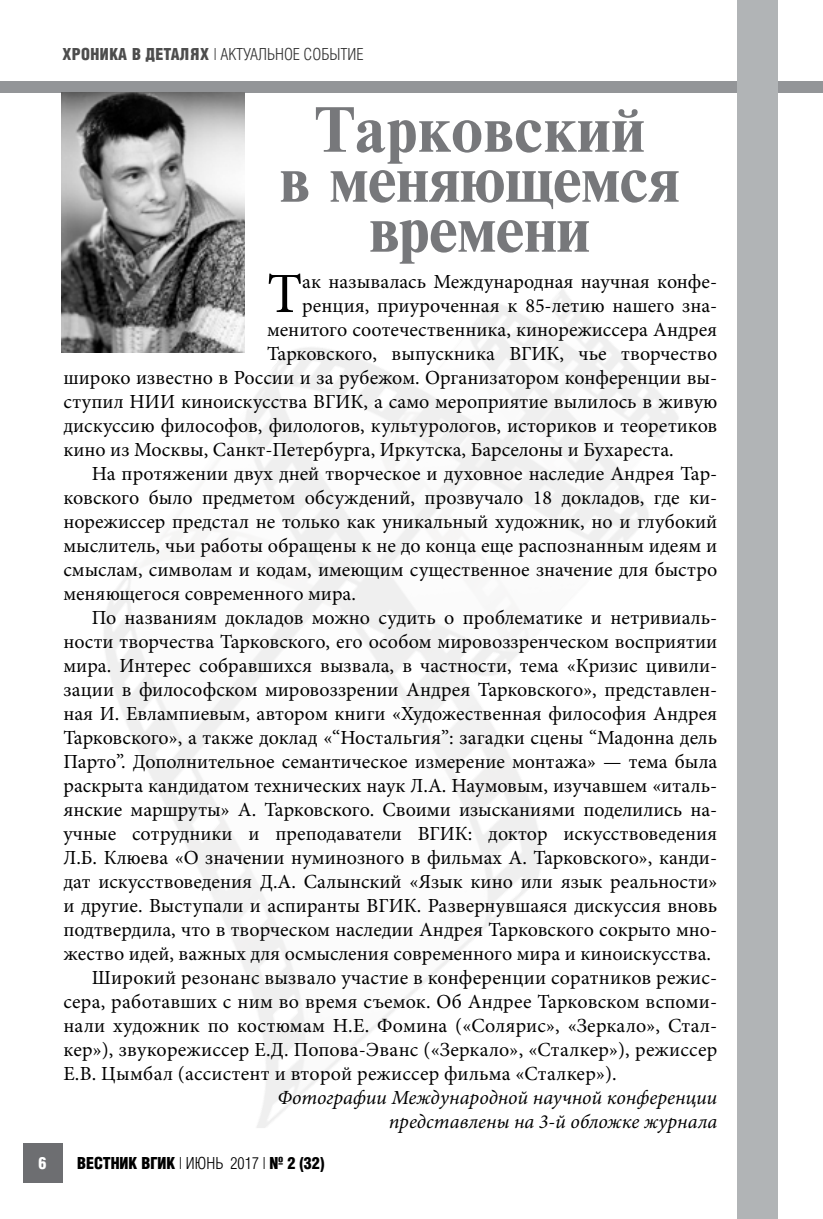
<style>
.page{position:relative;width:823px;height:1219px;background:#fff}
.page>*{position:absolute;margin:0;border:0;box-sizing:border-box;transform-origin:0 0}
.t1{font:60px/50px "Newton C Bold";letter-spacing:-.01em;color:#77787b;text-align:center}
.t2{font:57px "Minion Pro";color:#000}
.t3{font:20px "Minion Pro";color:#000}
.t4{font:italic 20px/24px "Minion Pro";color:#000;text-align:right}
.t5{font:16px "AG Letterica Cond L";color:#333}
.t6{font:700 16px "AG Letterica Cond L";color:#000}
.t7{font:700 16px "AG Letterica Cond L";color:#fff}
.s1{font-weight:700;color:#4d4d4d}
.s2{font-weight:400}
</style>
<div class="page">
<div style="left:23px;top:1143px;width:39px;height:40px;background:#6d6e71"></div>
<hr style="left:822px;top:0;width:1px;height:1219px;background:#b1b4b6">
<hr style="left:822px;top:142px;width:1px;height:1077px;background:#939598">
<img style="left:61px;top:196px;width:617px;height:932px">
<div style="left:0;top:81px;width:822px;height:12px;background:#939598"></div>
<div style="left:736px;top:0;width:41px;height:1219px;background:#b1b4b6"></div>
<img style="left:61px;top:92px;width:183px;height:260px">
<p class="t5" style="left:62px;top:44px;width:302px"><span class="s1">ХРОНИКА В ДЕТАЛЯХ</span> | АКТУАЛЬНОЕ СОБЫТИЕ</p>
<h1 class="t1" style="left:279px;top:105px;width:401px">Тарковский<br>в меняющемся времени</h1>
<h2 class="t2" style="left:267px;top:256px;width:37px">Т</h2>
<p class="t3" style="left:302px;top:268px;width:416px">ак называлась Международная научная конфе-</p>
<p class="t3" style="left:302px;top:292px;width:416px">ренция, приуроченная к 85-летию нашего зна-</p>
<p class="t3" style="left:267px;top:316px;width:451px">менитого соотечественника, кинорежиссера Андрея</p>
<p class="t3" style="left:267px;top:340px;width:451px">Тарковского, выпускника ВГИК, чье творчество</p>
<p class="t3" style="left:63px;top:364px;width:655px">широко известно в России и за рубежом. Организатором конференции вы-</p>
<p class="t3" style="left:63px;top:388px;width:655px">ступил НИИ киноискусства ВГИК, а само мероприятие вылилось в живую</p>
<p class="t3" style="left:63px;top:412px;width:655px">дискуссию философов, филологов, культурологов, историков и теоретиков</p>
<p class="t3" style="left:63px;top:436px;width:611px">кино из Москвы, Санкт-Петербурга, Иркутска, Барселоны и Бухареста.</p>
<p class="t3" style="left:92px;top:460px;width:626px">На протяжении двух дней творческое и духовное наследие Андрея Тар-</p>
<p class="t3" style="left:63px;top:484px;width:655px">ковского было предметом обсуждений, прозвучало 18 докладов, где ки-</p>
<p class="t3" style="left:63px;top:508px;width:655px">норежиссер предстал не только как уникальный художник, но и глубокий</p>
<p class="t3" style="left:63px;top:532px;width:655px">мыслитель, чьи работы обращены к не до конца еще распознанным идеям и</p>
<p class="t3" style="left:63px;top:556px;width:655px">смыслам, символам и кодам, имеющим существенное значение для быстро</p>
<p class="t3" style="left:63px;top:580px;width:294px">меняющегося современного мира.</p>
<p class="t3" style="left:92px;top:604px;width:626px">По названиям докладов можно судить о проблематике и нетривиаль-</p>
<p class="t3" style="left:63px;top:628px;width:655px">ности творчества Тарковского, его особом мировоззренческом восприятии</p>
<p class="t3" style="left:63px;top:652px;width:655px">мира. Интерес собравшихся вызвала, в частности, тема «Кризис цивили-</p>
<p class="t3" style="left:63px;top:676px;width:655px">зации в философском мировоззрении Андрея Тарковского», представлен-</p>
<p class="t3" style="left:63px;top:700px;width:655px">ная И. Евлампиевым, автором книги «Художественная философия Андрея</p>
<p class="t3" style="left:63px;top:724px;width:655px">Тарковского», а также доклад «‘‘Ностальгия”: загадки сцены “Мадонна дель</p>
<p class="t3" style="left:63px;top:748px;width:655px">Парто”. Дополнительное семантическое измерение монтажа» — тема была</p>
<p class="t3" style="left:63px;top:772px;width:655px">раскрыта кандидатом технических наук Л.А. Наумовым, изучавшем «италь-</p>
<p class="t3" style="left:63px;top:796px;width:655px">янские маршруты» А. Тарковского. Своими изысканиями поделились на-</p>
<p class="t3" style="left:63px;top:820px;width:655px">учные сотрудники и преподаватели ВГИК: доктор искусствоведения</p>
<p class="t3" style="left:63px;top:844px;width:655px">Л.Б. Клюева «О значении нуминозного в фильмах А. Тарковского», канди-</p>
<p class="t3" style="left:63px;top:868px;width:655px">дат искусствоведения Д.А. Салынский «Язык кино или язык реальности»</p>
<p class="t3" style="left:63px;top:892px;width:655px">и другие. Выступали и аспиранты ВГИК. Развернувшаяся дискуссия вновь</p>
<p class="t3" style="left:63px;top:916px;width:655px">подтвердила, что в творческом наследии Андрея Тарковского сокрыто мно-</p>
<p class="t3" style="left:63px;top:940px;width:648px">жество идей, важных для осмысления современного мира и киноискусства.</p>
<p class="t3" style="left:92px;top:964px;width:626px">Широкий резонанс вызвало участие в конференции соратников режис-</p>
<p class="t3" style="left:63px;top:988px;width:655px">сера, работавших с ним во время съемок. Об Андрее Тарковском вспоми-</p>
<p class="t3" style="left:63px;top:1012px;width:655px">нали художник по костюмам Н.Е. Фомина («Солярис», «Зеркало», Стал-</p>
<p class="t3" style="left:63px;top:1036px;width:655px">кер»), звукорежиссер Е.Д. Попова-Эванс («Зеркало», «Сталкер»), режиссер</p>
<p class="t3" style="left:63px;top:1060px;width:554px">Е.В. Цымбал (ассистент и второй режиссер фильма «Сталкер»).</p>
<p class="t4" style="left:277px;top:1086px;width:441px">Фотографии Международной научной конференции представлены на 3-й обложке журнала</p>
<p class="t7" style="left:38px;top:1153px;width:9px">6</p>
<p class="t6" style="left:77px;top:1153px;width:248px">ВЕСТНИК ВГИК <span class="s2">| ИЮНЬ 2017 |</span> № 2 (32)</p>
</div>
